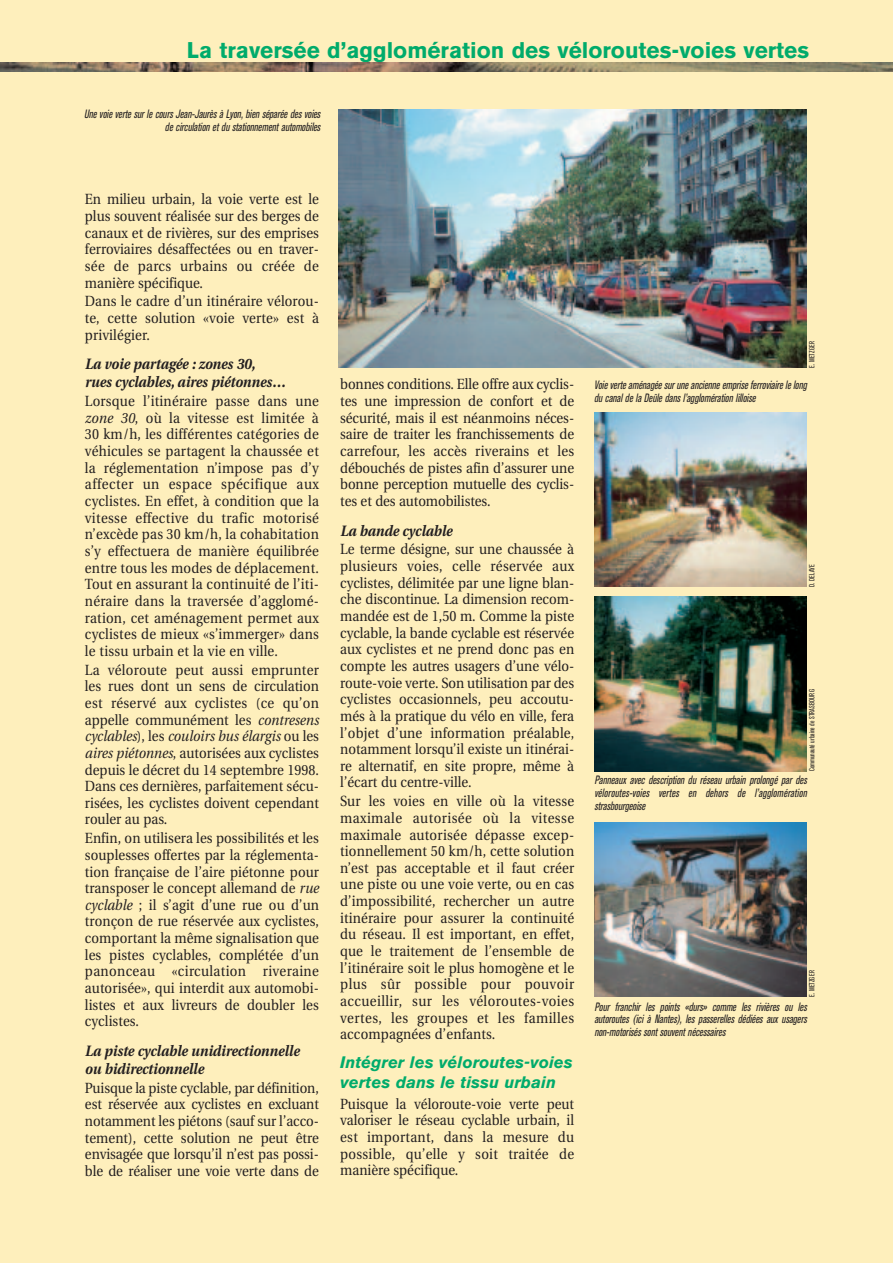
<style>
.page{position:relative;width:893px;height:1263px;background:#fff}
.page>*{position:absolute;margin:0;border:0;box-sizing:border-box;transform-origin:0 0}
.t1{font:700 22.5px "Akzidenz Grotesk BE";color:#00ab6b}
.t2{font:italic 700 16.5px/19.8px "Akzidenz Grotesk BE";color:#00ab6b}
.t3{font:italic 700 15px/18px "Utopia";color:#231f20;scale:.9 1}
.t4{font:14.7px/16.6px "Utopia";letter-spacing:.005em;color:#231f20;text-align:justify;scale:.9 1}
.t5{font:italic condensed 12px/12.8px "Akzidenz Grotesk BE";color:#231f20;text-align:justify;scale:.9 1}
.t6{font:condensed 7.5px "Akzidenz Grotesk BE";color:#231f20;scale:.9 1}
.t7{font:condensed 7.5px "Akzidenz Grotesk BE";letter-spacing:.02em;color:#231f20;scale:.9 1}
.s1{font-style:italic}
</style>
<div class="page">
<div style="left:0;top:0;width:892px;height:1263px;background:#feefbc"></div>
<img style="left:339px;top:110px;width:467px;height:257px">
<img style="left:0;top:63px;width:892px;height:9px">
<img style="left:594px;top:413px;width:212px;height:174px">
<img style="left:594px;top:597px;width:212px;height:174px">
<img style="left:594px;top:822px;width:212px;height:175px">
<h1 class="t1" style="left:187px;top:43px;width:623px">La traversée d’agglomération des véloroutes-voies vertes</h1>
<p class="t5" style="left:84px;top:109px;width:266px;text-align:right">Une voie verte sur le cours Jean-Jaurès à Lyon, bien séparée des voies de circulation et du stationnement automobiles</p>
<p class="t4" style="left:85px;top:192px;width:261px">En milieu urbain, la voie verte est le plus souvent réalisée sur des berges de canaux et de rivières, sur des emprises ferroviaires désaffectées ou en traver&shy;sée de parcs urbains ou créée de manière spécifique.</p>
<p class="t4" style="left:85px;top:294px;width:261px">Dans le cadre d’un itinéraire vélorou&shy;te, cette solution «voie verte» est à privilégier.</p>
<p class="t3" style="left:85px;top:357px;width:224px">La voie partagée : zones 30, rues cyclables, aires piétonnes…</p>
<p class="t4" style="left:85px;top:394px;width:261px">Lorsque l’itinéraire passe dans une <span class="s1">zone 30</span>, où la vitesse est limitée à 30 km/h, les différentes catégories de véhicules se partagent la chaussée et la réglementation n’impose pas d’y affecter un espace spécifique aux cyclistes. En effet, à condition que la vitesse effective du trafic motorisé n’excède pas 30 km/h, la cohabitation s’y effectuera de manière équilibrée entre tous les modes de déplacement.<br>Tout en assurant la continuité de l’iti&shy;néraire dans la traversée d’agglomé&shy;ration, cet aménagement permet aux cyclistes de mieux «s’immerger» dans le tissu urbain et la vie en ville.</p>
<p class="t4" style="left:85px;top:663px;width:261px">La véloroute peut aussi emprunter les rues dont un sens de circulation est réservé aux cyclistes (ce qu’on appelle communément les <span class="s1">contresens cyclables</span>), les <span class="s1">couloirs bus élargis</span> ou les <span class="s1">aires piétonnes</span>, autorisées aux cyclistes depuis le décret du 14 septembre 1998.<br>Dans ces dernières, parfaitement sécu&shy;risées, les cyclistes doivent cependant rouler au pas.</p>
<p class="t4" style="left:85px;top:831px;width:261px">Enfin, on utilisera les possibilités et les souplesses offertes par la réglementa&shy;tion française de l’aire piétonne pour transposer le concept allemand de <span class="s1">rue cyclable</span> ; il s’agit d’une rue ou d’un tronçon de rue réservée aux cyclistes, comportant la même signalisation que les pistes cyclables, complétée d’un panonceau «circulation riveraine autorisée», qui interdit aux automobi&shy;listes et aux livreurs de doubler les cyclistes.</p>
<p class="t3" style="left:85px;top:1043px;width:240px">La piste cyclable unidirectionnelle ou bidirectionnelle</p>
<p class="t4" style="left:85px;top:1081px;width:261px">Puisque la piste cyclable, par définition, est réservée aux cyclistes en excluant notamment les piétons (sauf sur l’acco&shy;tement), cette solution ne peut être envisagée que lorsqu’il n’est pas possi&shy;ble de réaliser une voie verte dans de</p>
<p class="t4" style="left:340px;top:377px;width:261px">bonnes conditions. Elle offre aux cyclis&shy;tes une impression de confort et de sécurité, mais il est néanmoins néces&shy;saire de traiter les franchissements de carrefour, les accès riverains et les débouchés de pistes afin d’assurer une bonne perception mutuelle des cyclis&shy;tes et des automobilistes.</p>
<p class="t3" style="left:340px;top:523px;width:126px">La bande cyclable</p>
<p class="t4" style="left:340px;top:542px;width:261px">Le terme désigne, sur une chaussée à plusieurs voies, celle réservée aux cyclistes, délimitée par une ligne blan&shy;che discontinue. La dimension recom&shy;mandée est de 1,50 m. Comme la piste cyclable, la bande cyclable est réservée aux cyclistes et ne prend donc pas en compte les autres usagers d’une vélo&shy;route-voie verte. Son utilisation par des cyclistes occasionnels, peu accoutu&shy;més à la pratique du vélo en ville, fera l’objet d’une information préalable, notamment lorsqu’il existe un itinérai&shy;re alternatif, en site propre, même à l’écart du centre-ville.</p>
<p class="t4" style="left:340px;top:794px;width:261px">Sur les voies en ville où la vitesse maximale autorisée où la vitesse maximale autorisée dépasse excep&shy;tionnellement 50 km/h, cette solution n’est pas acceptable et il faut créer une piste ou une voie verte, ou en cas d’impossibilité, rechercher un autre itinéraire pour assurer la continuité du réseau. Il est important, en effet, que le traitement de l’ensemble de l’itinéraire soit le plus homogène et le plus sûr possible pour pouvoir accueillir, sur les véloroutes-voies vertes, les groupes et les familles accompagnées d’enfants.</p>
<p class="t2" style="left:340px;top:1054px;width:234px">Intégrer les véloroutes-voies vertes dans le tissu urbain</p>
<p class="t4" style="left:340px;top:1097px;width:261px">Puisque la véloroute-voie verte peut valoriser le réseau cyclable urbain, il est important, dans la mesure du possible, qu’elle y soit traitée de manière spécifique.</p>
<p class="t7" style="left:809px;top:368px;width:31px;rotate:-90deg">E. METZGER</p>
<p class="t5" style="left:594px;top:380px;width:240px">Voie verte aménagée surune ancienne emprise ferroviaire le long du canal de la Deûle dans l’agglomération lilloise</p>
<p class="t6" style="left:809px;top:587px;width:26px;rotate:-90deg">D. DELAYE</p>
<p class="t6" style="left:809px;top:771px;width:92px;rotate:-90deg">Communauté urbaine de STRASBOURG</p>
<p class="t5" style="left:594px;top:775px;width:240px">Panneaux avec description du réseau urbain prolongé par des véloroutes-voies vertes en dehors de l’agglomération strasbourgeoise</p>
<p class="t7" style="left:809px;top:997px;width:31px;rotate:-90deg">E. METZGER</p>
<p class="t5" style="left:594px;top:1001px;width:240px">Pour franchir les points «durs» comme les rivières ou les autoroutes (ici à Nantes), les passerelles dédiées aux usagers non-motorisés sont souvent nécessaires</p>
</div>
